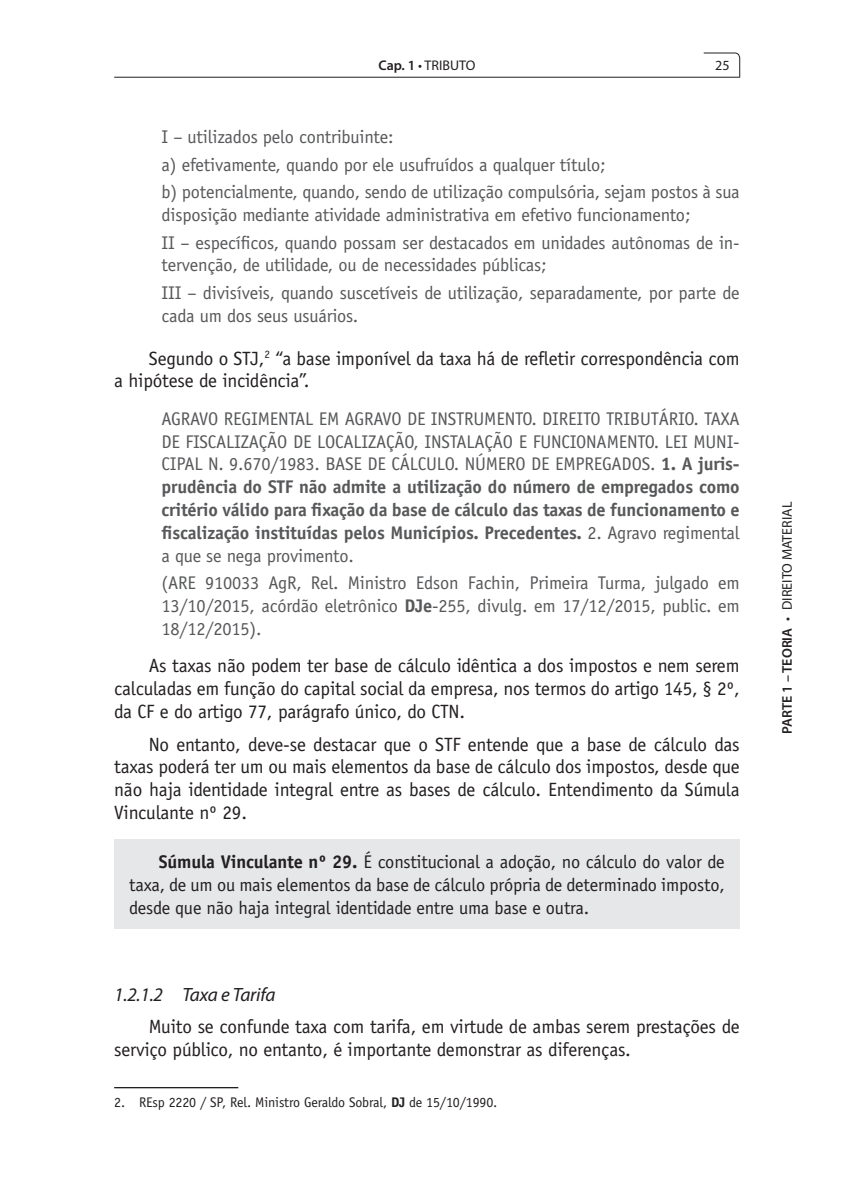
<style>
.page{position:relative;width:844px;height:1191px;background:#fff}
.page>*{position:absolute;margin:0;border:0;box-sizing:border-box;transform-origin:0 0}
.TEXTO-CORRIDO{font:19.25px/22.8px "Officina Sans";letter-spacing:-.01em;color:#231f20}
.Titulo_1_1_1_1{font:italic 19.25px "Myriad Pro";letter-spacing:-.015em;color:#231f20}
.Lei_1º{font:18.38px/22.8px "Officina Sans";letter-spacing:-.01em;color:#57585a;text-align:justify}
.Lei_2º{font:18.38px/22.8px "Officina Sans";letter-spacing:-.01em;color:#57585a}
.Lei_3º{font:18.38px/22.8px "Officina Sans";letter-spacing:-.01em;color:#57585a}
.Texto_Questoes{font:18.38px/22.8px "Officina Sans";letter-spacing:-.01em;color:#231f20;text-align:justify}
.Rodapé{font:14px "Officina Sans";letter-spacing:-.01em;color:#231f20}
.t1{font:14px "Myriad Pro";color:#231f20}
.s1{font-weight:600}
.s2{font-weight:700}
</style>
<div class="page">
<hr style="left:114px;top:77px;width:625px;height:1px;background:#231f20">
<svg style="left:703px;top:52px;width:37px;height:26px"></svg>
<div style="left:114px;top:838px;width:625px;height:90px;background:#e6e7e9"></div>
<hr style="left:114px;top:1087px;width:124px;height:1px;background:#231f20">
<p class="t1" style="left:378px;top:56px;width:98px"><span class="s1">Cap. 1</span> • TRIBUTO</p>
<p class="t1" style="left:715px;top:56px;width:16px">25</p>
<p class="Lei_2º" style="left:161px;top:125px;width:234px">I – utilizados pelo contribuinte:</p>
<p class="Lei_2º" style="left:161px;top:153px;width:445px">a) efetivamente, quando por ele usufruídos a qualquer título;</p>
<p class="Lei_2º" style="left:161px;top:181px;width:579px">b) potencialmente, quando, sendo de utilização compulsória, sejam postos à sua disposição mediante atividade administrativa em efetivo funcionamento;</p>
<p class="Lei_2º" style="left:161px;top:231px;width:579px">II – específicos, quando possam ser destacados em unidades autônomas de in&shy;tervenção, de utilidade, ou de necessidades públicas;</p>
<p class="Lei_3º" style="left:161px;top:282px;width:579px">III – divisíveis, quando suscetíveis de utilização, separadamente, por parte de cada um dos seus usuários.</p>
<p class="TEXTO-CORRIDO" style="left:114px;top:347px;width:627px;text-indent:35px">Segundo o STJ,<sup>2</sup> “a base imponível da taxa há de refletir correspondência com a hipótese de incidência”.</p>
<p class="Lei_1º" style="left:161px;top:407px;width:579px">AGRAVO REGIMENTAL EM AGRAVO DE INSTRUMENTO. DIREITO TRIBUTÁRIO. TAXA DE FISCALIZAÇÃO DE LOCALIZAÇÃO, INSTALAÇÃO E FUNCIONAMENTO. LEI MUNI-CIPAL N. 9.670/1983. BASE DE CÁLCULO. NÚMERO DE EMPREGADOS. <span class="s2">1. A juris&shy;prudência do STF não admite a utilização do número de empregados como critério válido para fixação da base de cálculo das taxas de funcionamento e fiscalização instituídas pelos Municípios. Precedentes.</span> 2. Agravo regimental a que se nega provimento.</p>
<p class="Lei_3º" style="left:161px;top:571px;width:579px;text-align:justify">(ARE 910033 AgR, Rel. Ministro Edson Fachin, Primeira Turma, julgado em 13/10/2015, acórdão eletrônico <span class="s2">DJe</span>-255, divulg. em 17/12/2015, public. em 18/12/2015).</p>
<p class="TEXTO-CORRIDO" style="left:114px;top:654px;width:627px;text-align:justify;text-indent:35px">As taxas não podem ter base de cálculo idêntica a dos impostos e nem serem calculadas em função do capital social da empresa, nos termos do artigo 145, § 2º, da CF e do artigo 77, parágrafo único, do CTN.</p>
<p class="TEXTO-CORRIDO" style="left:114px;top:732px;width:627px;text-align:justify;text-indent:35px">No entanto, deve-se destacar que o STF entende que a base de cálculo das taxas poderá ter um ou mais elementos da base de cálculo dos impostos, desde que não haja identidade integral entre as bases de cálculo. Entendimento da Súmula Vinculante nº 29.</p>
<p class="Texto_Questoes" style="left:129px;top:850px;width:597px;text-indent:30px"><span class="s2">Súmula Vinculante nº 29.</span> É constitucional a adoção, no cálculo do valor de taxa, de um ou mais elementos da base de cálculo própria de determinado imposto, desde que não haja integral identidade entre uma base e outra.</p>
<p class="Titulo_1_1_1_1" style="left:114px;top:982px;width:163px">1.2.1.2 Taxa e Tarifa</p>
<p class="TEXTO-CORRIDO" style="left:114px;top:1015px;width:627px;text-indent:35px">Muito se confunde taxa com tarifa, em virtude de ambas serem prestações de serviço público, no entanto, é importante demonstrar as diferenças.</p>
<p class="Rodapé" style="left:114px;top:1093px;width:384px">2. REsp 2220 / SP, Rel. Ministro Geraldo Sobral, <span class="s2">DJ</span> de 15/10/1990.</p>
<p class="t1" style="left:778px;top:734px;width:234px;rotate:-90deg"><span class="s1">PARTE 1 – TEORIA</span> • DIREITO MATERIAL</p>
</div>
